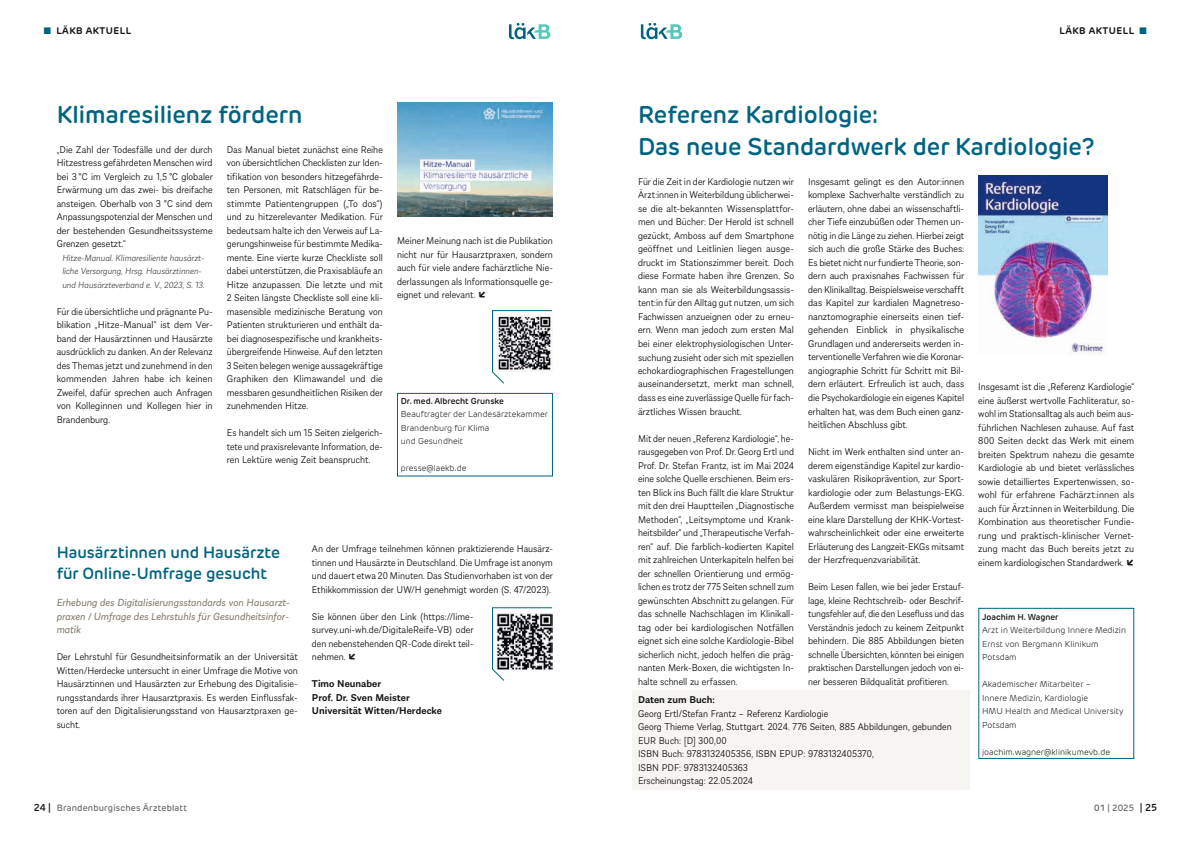
<style>
.page{position:relative;width:1191px;height:842px;background:#fff}
.page>*{position:absolute;margin:0;border:0;box-sizing:border-box;transform-origin:0 0}
.t1{font:600 24px/32.4px "New Rubrik";color:#006481}
.t2{font:600 16px/21.6px "New Rubrik";color:#006481}
.t3{font:italic 11px/13.5px "Almanach";color:#837a69;text-align:justify}
.t4{font:300 10.5px/13.5px "Almanach";letter-spacing:.005em;color:#151616;text-align:justify}
.t5{font:600 10.5px/13.5px "Almanach";letter-spacing:.005em;color:#151616}
.t6{font:italic 300 9.5px/13.5px "Almanach";color:#4e4e4d}
.t7{font:700 9.5px "New Rubrik";letter-spacing:.05em;color:#151616}
.t8{font:500 9px "New Rubrik";letter-spacing:.015em;color:#686868}
.t9{font:300 8.5px/13.5px "New Rubrik";color:#151616}
.t10{font:600 8.5px "New Rubrik";color:#151616}
.s1{color:#006481}
.s2{font-weight:900}
.s3{font-weight:600;font-size:10px;color:#151616}
.s4{font-weight:600}
</style>
<div class="page">
<svg style="left:641px;top:23px;width:41px;height:16px"></svg>
<svg style="left:509px;top:23px;width:41px;height:16px"></svg>
<div style="left:632px;top:690px;width:337px;height:100px;background:#f7f5f1"></div>
<img style="left:978px;top:176px;width:129px;height:178px">
<div style="left:978px;top:608px;width:156px;height:151px;border:1px solid #006481"></div>
<div style="left:397px;top:393px;width:156px;height:83px;border:1px solid #006481"></div>
<img style="left:397px;top:102px;width:156px;height:114px">
<svg style="left:492px;top:310px;width:61px;height:74px"></svg>
<svg style="left:492px;top:607px;width:61px;height:74px"></svg>
<img style="left:496px;top:315px;width:57px;height:57px">
<img style="left:496px;top:613px;width:57px;height:56px">
<p class="t7" style="left:44px;top:24px;width:89px"><span class="s1">■</span> LÄKB AKTUELL</p>
<p class="t7" style="left:1059px;top:24px;width:89px">LÄKB AKTUELL <span class="s1">■</span></p>
<h1 class="t1" style="left:57px;top:98px;width:247px">Klimaresilienz fördern</h1>
<p class="t4" style="left:227px;top:142px;width:157px">Das Manual bietet zunächst eine Reihe von übersichtlichen Checklisten zur Iden&shy;tifikation von besonders hitzegefährde&shy;ten Personen, mit Ratschlägen für be&shy;stimmte Patientengruppen („To dos“) und zu hitzerelevanter Medikation. Für bedeutsam halte ich den Verweis auf La&shy;gerungshinweise für bestimmte Medika&shy;mente. Eine vierte kurze Checkliste soll dabei unterstützen, die Praxisabläufe an Hitze anzupassen. Die letzte und mit 2 Seiten längste Checkliste soll eine kli&shy;masensible medizinische Beratung von Patienten strukturieren und enthält da&shy;bei diagnosespezifische und krankheits&shy;übergreifende Hinweise. Auf den letzten 3 Seiten belegen wenige aussagekräftige Graphiken den Klimawandel und die messbaren gesundheitlichen Risiken der zunehmenden Hitze.</p>
<p class="t4" style="left:227px;top:425px;width:157px">Es handelt sich um 15 Seiten zielgerich&shy;tete und praxisrelevante Information, de&shy;ren Lektüre wenig Zeit beansprucht.</p>
<p class="t4" style="left:57px;top:142px;width:157px">„Die Zahl der Todesfälle und der durch Hitzestress gefährdeten Menschen wird bei 3 °C im Vergleich zu 1,5 °C globaler Erwärmung um das zwei- bis dreifache ansteigen. Oberhalb von 3 °C sind dem Anpassungspotenzial der Menschen und der bestehenden Gesundheitssysteme Grenzen gesetzt.“</p>
<p class="t6" style="left:62px;top:250px;width:144px">Hitze-Manual. Klimaresiliente hausärzt&shy;liche Versorgung, Hrsg. Hausärztinnen&shy;und Hausärzteverband e. V., 2023, S. 13.</p>
<p class="t4" style="left:57px;top:304px;width:157px">Für die übersichtliche und prägnante Pu&shy;blikation „Hitze-Manual“ ist dem Ver&shy;band der Hausärztinnen und Hausärzte ausdrücklich zu danken. An der Relevanz des Themas jetzt und zunehmend in den kommenden Jahren habe ich keinen Zweifel, dafür sprechen auch Anfragen von Kolleginnen und Kollegen hier in Brandenburg.</p>
<p class="t4" style="left:397px;top:234px;width:157px">Meiner Meinung nach ist die Publikation nicht nur für Hausarztpraxen, sondern auch für viele andere fachärztliche Nie&shy;derlassungen als Informationsquelle ge&shy;eignet und relevant. <span class="s2">↙</span></p>
<p class="t10" style="left:401px;top:395px;width:105px">Dr. med. Albrecht Grunske</p>
<p class="t9" style="left:401px;top:407px;width:149px">Beauftragter der Landesärztekammer<br>Brandenburg für Klima<br>und Gesundheit</p>
<p class="t9" style="left:401px;top:461px;width:67px">presse@laekb.de</p>
<h2 class="t2" style="left:57px;top:541px;width:225px">Hausärztinnen und Hausärzte für Online-Umfrage gesucht</h2>
<p class="t3" style="left:57px;top:595px;width:235px">Erhebung des Digitalisierungsstandards von Hausarzt&shy;praxen / Umfrage des Lehrstuhls für Gesundheitsinfor&shy;matik</p>
<p class="t4" style="left:57px;top:649px;width:242px">Der Lehrstuhl für Gesundheitsinformatik an der Universität Witten/Herdecke untersucht in einer Umfrage die Motive von Hausärztinnen und Hausärzten zur Erhebung des Digitalisie&shy;rungsstandards ihrer Hausarztpraxis. Es werden Einflussfak&shy;toren auf den Digitalisierungsstand von Hausarztpraxen ge&shy;sucht.</p>
<p class="t4" style="left:312px;top:541px;width:242px">An der Umfrage teilnehmen können praktizierende Hausärz&shy;tinnen und Hausärzte in Deutschland. Die Umfrage ist anonym und dauert etwa 20 Minuten. Das Studienvorhaben ist von der Ethikkommission der UW/H genehmigt worden (S. 47/2023).</p>
<p class="t4" style="left:312px;top:609px;width:163px">Sie können über den Link (https://lime&shy;survey.uni-wh.de/DigitaleReife-VB) oder den nebenstehenden QR-Code direkt teil&shy;nehmen. <span class="s2">↙</span></p>
<p class="t5" style="left:312px;top:676px;width:131px">Timo Neunaber<br>Prof. Dr. Sven Meister<br>Universität Witten/Herdecke</p>
<h1 class="t1" style="left:638px;top:98px;width:458px">Referenz Kardiologie:<br>Das neue Standardwerk der Kardiologie?</h1>
<p class="t4" style="left:638px;top:174px;width:157px">Für die Zeit in der Kardiologie nutzen wir Ärzt:innen in Weiterbildung üblicherwei&shy;se die alt-bekannten Wissensplattfor&shy;men und Bücher: Der Herold ist schnell gezückt, Amboss auf dem Smartphone geöffnet und Leitlinien liegen ausge&shy;druckt im Stationszimmer bereit. Doch diese Formate haben ihre Grenzen. So kann man sie als Weiterbildungsassis&shy;tent:in für den Alltag gut nutzen, um sich Fachwissen anzueignen oder zu erneu&shy;ern. Wenn man jedoch zum ersten Mal bei einer elektrophysiologischen Unter&shy;suchung zusieht oder sich mit speziellen echokardiographischen Fragestellungen auseinandersetzt, merkt man schnell, dass es eine zuverlässige Quelle für fach&shy;ärztliches Wissen braucht.</p>
<p class="t4" style="left:638px;top:431px;width:157px">Mit der neuen „Referenz Kardiologie“, he&shy;rausgegeben von Prof. Dr. Georg Ertl und Prof. Dr. Stefan Frantz, ist im Mai 2024 eine solche Quelle erschienen. Beim ers&shy;ten Blick ins Buch fällt die klare Struktur mit den drei Hauptteilen „Diagnostische Methoden“, „Leitsymptome und Krank&shy;heitsbilder“ und „Therapeutische Verfah&shy;ren“ auf. Die farblich-kodierten Kapitel mit zahlreichen Unterkapiteln helfen bei der schnellen Orientierung und ermög&shy;lichen es trotz der 775 Seiten schnell zum gewünschten Abschnitt zu gelangen. Für das schnelle Nachschlagen im Klinikall&shy;tag oder bei kardiologischen Notfällen eignet sich eine solche Kardiologie-Bibel sicherlich nicht, jedoch helfen die präg&shy;nanten Merk-Boxen, die wichtigsten In&shy;halte schnell zu erfassen.</p>
<p class="t4" style="left:808px;top:174px;width:157px">Insgesamt gelingt es den Autor:innen komplexe Sachverhalte verständlich zu erläutern, ohne dabei an wissenschaftli&shy;cher Tiefe einzubüßen oder Themen un&shy;nötig in die Länge zu ziehen. Hierbei zeigt sich auch die große Stärke des Buches:<br>Es bietet nicht nur fundierte Theorie, son&shy;dern auch praxisnahes Fachwissen für den Klinikalltag. Beispielsweise verschafft das Kapitel zur kardialen Magnetreso&shy;nanztomographie einerseits einen tief&shy;gehenden Einblick in physikalische Grundlagen und andererseits werden in&shy;terventionelle Verfahren wie die Koronar&shy;angiographie Schritt für Schritt mit Bil&shy;dern erläutert. Erfreulich ist auch, dass die Psychokardiologie ein eigenes Kapitel erhalten hat, was dem Buch einen ganz&shy;heitlichen Abschluss gibt.</p>
<p class="t4" style="left:808px;top:444px;width:157px">Nicht im Werk enthalten sind unter an&shy;derem eigenständige Kapitel zur kardio&shy;vaskulären Risikoprävention, zur Sport&shy;kardiologie oder zum Belastungs-EKG.<br>Außerdem vermisst man beispielweise eine klare Darstellung der KHK-Vortest&shy;wahrscheinlichkeit oder eine erweiterte Erläuterung des Langzeit-EKGs mitsamt der Herzfrequenzvariabilität.</p>
<p class="t4" style="left:808px;top:579px;width:157px">Beim Lesen fallen, wie bei jeder Erstauf&shy;lage, kleine Rechtschreib- oder Beschrif&shy;tungsfehler auf, die den Lesefluss und das Verständnis jedoch zu keinem Zeitpunkt behindern. Die 885 Abbildungen bieten schnelle Übersichten, könnten bei einigen praktischen Darstellungen jedoch von ei&shy;ner besseren Bildqualität profitieren.</p>
<p class="t4" style="left:978px;top:379px;width:157px">Insgesamt ist die „Referenz Kardiologie“ eine äußerst wertvolle Fachliteratur, so&shy;wohl im Stationsalltag als auch beim aus&shy;führlichen Nachlesen zuhause. Auf fast 800 Seiten deckt das Werk mit einem breiten Spektrum nahezu die gesamte Kardiologie ab und bietet verlässliches sowie detailliertes Expertenwissen, so&shy;wohl für erfahrene Fachärzt:innen als auch für Ärzt:innen in Weiterbildung. Die Kombination aus theoretischer Fundie&shy;rung und praktisch-klinischer Vernet&shy;zung macht das Buch bereits jetzt zu einem kardiologischen Standardwerk. <span class="s2">↙</span></p>
<p class="t10" style="left:982px;top:611px;width:78px">Joachim H. Wagner</p>
<p class="t9" style="left:982px;top:623px;width:145px">Arzt in Weiterbildung Innere Medizin<br>Ernst von Bergmann Klinikum<br>Potsdam</p>
<p class="t9" style="left:982px;top:677px;width:143px">Akademischer Mitarbeiter –<br>Innere Medizin, Kardiologie<br>HMU Health and Medical University<br>Potsdam</p>
<p class="t9" style="left:982px;top:745px;width:129px">joachim.wagner@klinikumevb.de</p>
<p class="t5" style="left:638px;top:692px;width:78px">Daten zum Buch:</p>
<p class="t4" style="left:638px;top:706px;width:315px;text-align:left">Georg Ertl/Stefan Frantz – Referenz Kardiologie<br>Georg Thieme Verlag, Stuttgart. 2024. 776 Seiten, 885 Abbildungen, gebunden EUR Buch: [D] 300,00<br>ISBN Buch: 9783132405356, ISBN EPUP: 9783132405370,<br>ISBN PDF: 9783132405363<br>Erscheinungstag: 22.05.2024</p>
<p class="t8" style="left:34px;top:803px;width:155px"><span class="s3">24 |</span> Brandenburgisches Ärzteblatt</p>
<p class="t8" style="left:1094px;top:803px;width:65px"><span class="s4">01</span> | 2025 <span class="s3">| 25</span></p>
</div>
